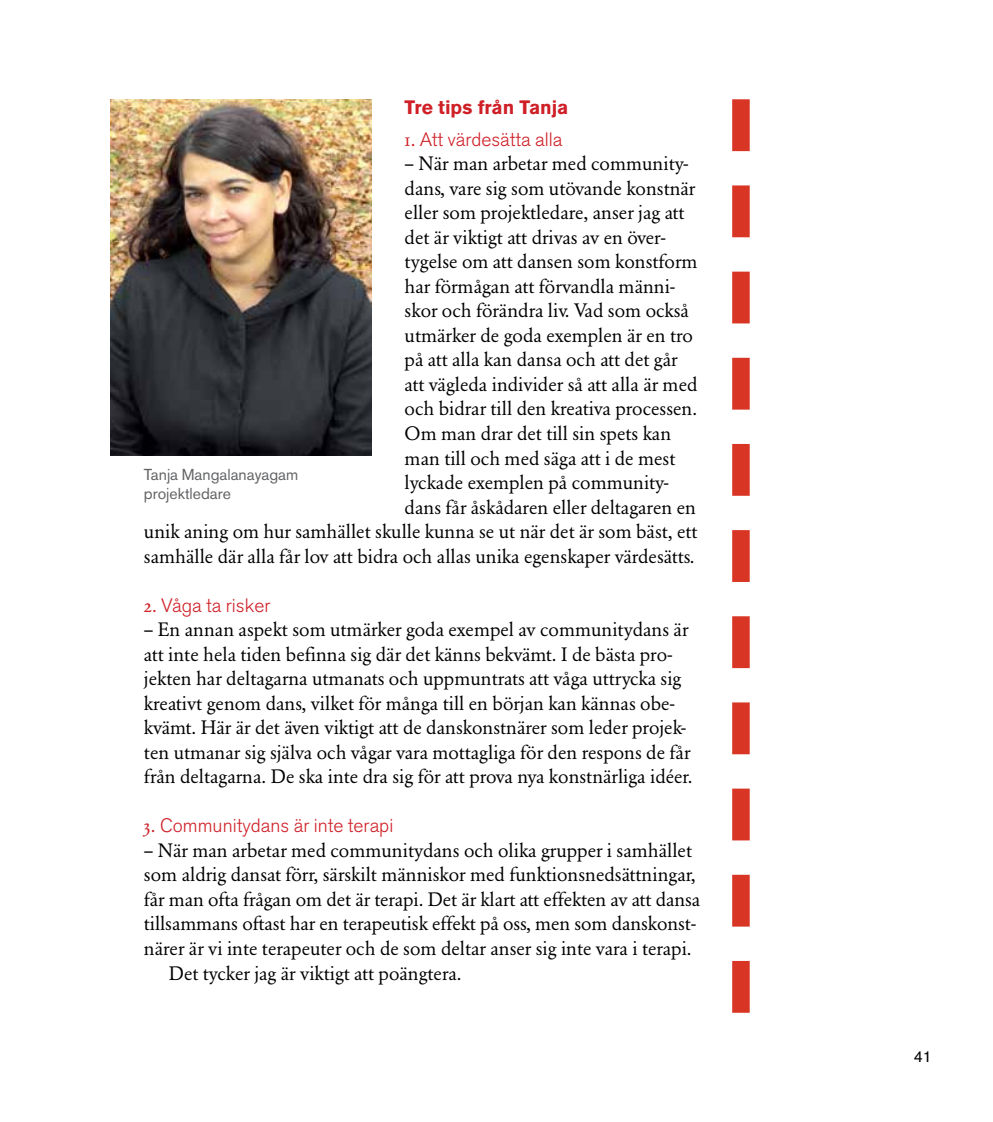
<style>
.page{position:relative;width:993px;height:1122px;background:#fff}
.page>*{position:absolute;margin:0;border:0;box-sizing:border-box;transform-origin:0 0}
.t1{font:19.25px/24.5px "Garamond BE Pro";color:#000}
.t2{font:300 19.25px "Akzidenz Grotesk BE";color:#cf2027}
.t3{font:700 19.25px "Akzidenz Grotesk BE";letter-spacing:-.005em;color:#cf2027}
.t4{font:15.75px/19.2px "Akzidenz Grotesk BE";color:#636466}
.t5{font:15.75px "Akzidenz Grotesk BE";color:#000}
.s1{font-family:"Garamond BE Pro";font-weight:400}
</style>
<div class="page">
<img style="left:111px;top:99px;width:260px;height:356px">
<svg style="left:732px;top:99px;width:17px;height:913px"></svg>
<p class="t3" style="left:404px;top:96px;width:165px">Tre tips från Tanja</p>
<p class="t2" style="left:404px;top:128px;width:159px"><span class="s1">1.</span> Att värdesätta alla</p>
<p class="t1" style="left:404px;top:151px;width:285px">– När man arbetar med community-</p>
<p class="t1" style="left:404px;top:176px;width:292px">dans, vare sig som utövande konstnär</p>
<p class="t1" style="left:404px;top:200px;width:281px">eller som projektledare, anser jag att</p>
<p class="t1" style="left:404px;top:225px;width:263px">det är viktigt att drivas av en över-</p>
<p class="t1" style="left:404px;top:249px;width:294px">tygelse om att dansen som konstform</p>
<p class="t1" style="left:404px;top:274px;width:272px">har förmågan att förvandla männi-</p>
<p class="t1" style="left:404px;top:298px;width:286px">skor och förändra liv. Vad som också</p>
<p class="t1" style="left:404px;top:323px;width:290px">utmärker de goda exemplen är en tro</p>
<p class="t1" style="left:404px;top:347px;width:274px">på att alla kan dansa och att det går</p>
<p class="t1" style="left:404px;top:372px;width:294px">att vägleda individer så att alla är med</p>
<p class="t1" style="left:404px;top:396px;width:294px">och bidrar till den kreativa processen.</p>
<p class="t1" style="left:404px;top:421px;width:268px">Om man drar det till sin spets kan</p>
<p class="t1" style="left:404px;top:445px;width:272px">man till och med säga att i de mest</p>
<p class="t1" style="left:404px;top:470px;width:266px">lyckade exemplen på community-</p>
<p class="t1" style="left:404px;top:494px;width:293px">dans får åskådaren eller deltagaren en</p>
<p class="t1" style="left:144px;top:519px;width:555px">unik aning om hur samhället skulle kunna se ut när det är som bäst, ett</p>
<p class="t1" style="left:144px;top:543px;width:552px">samhälle där alla får lov att bidra och allas unika egenskaper värdesätts.</p>
<p class="t2" style="left:144px;top:594px;width:128px"><span class="s1">2.</span> Våga ta risker</p>
<p class="t1" style="left:144px;top:617px;width:550px">– En annan aspekt som utmärker goda exempel av communitydans är att inte hela tiden befinna sig där det känns bekvämt. I de bästa pro&shy;jekten har deltagarna utmanats och uppmuntrats att våga uttrycka sig kreativt genom dans, vilket för många till en början kan kännas obe&shy;kvämt. Här är det även viktigt att de danskonstnärer som leder projek&shy;ten utmanar sig själva och vågar vara mottagliga för den respons de får från deltagarna. De ska inte dra sig för att prova nya konstnärliga idéer.</p>
<p class="t2" style="left:144px;top:814px;width:251px"><span class="s1">3.</span> Communitydans är inte terapi</p>
<p class="t1" style="left:144px;top:837px;width:549px">– När man arbetar med communitydans och olika grupper i samhället</p>
<p class="t1" style="left:144px;top:862px;width:553px">som aldrig dansat förr, särskilt människor med funktionsnedsättningar,</p>
<p class="t1" style="left:144px;top:886px;width:557px">får man ofta frågan om det är terapi. Det är klart att effekten av att dansa</p>
<p class="t1" style="left:144px;top:911px;width:553px">tillsammans oftast har en terapeutisk effekt på oss, men som danskonst-</p>
<p class="t1" style="left:144px;top:935px;width:549px">närer är vi inte terapeuter och de som deltar anser sig inte vara i terapi.</p>
<p class="t1" style="left:169px;top:960px;width:294px">Det tycker jag är viktigt att poängtera.</p>
<p class="t4" style="left:144px;top:464px;width:156px">Tanja Mangalanayagam projektledare</p>
<p class="t5" style="left:913px;top:1047px;width:20px">41</p>
</div>
